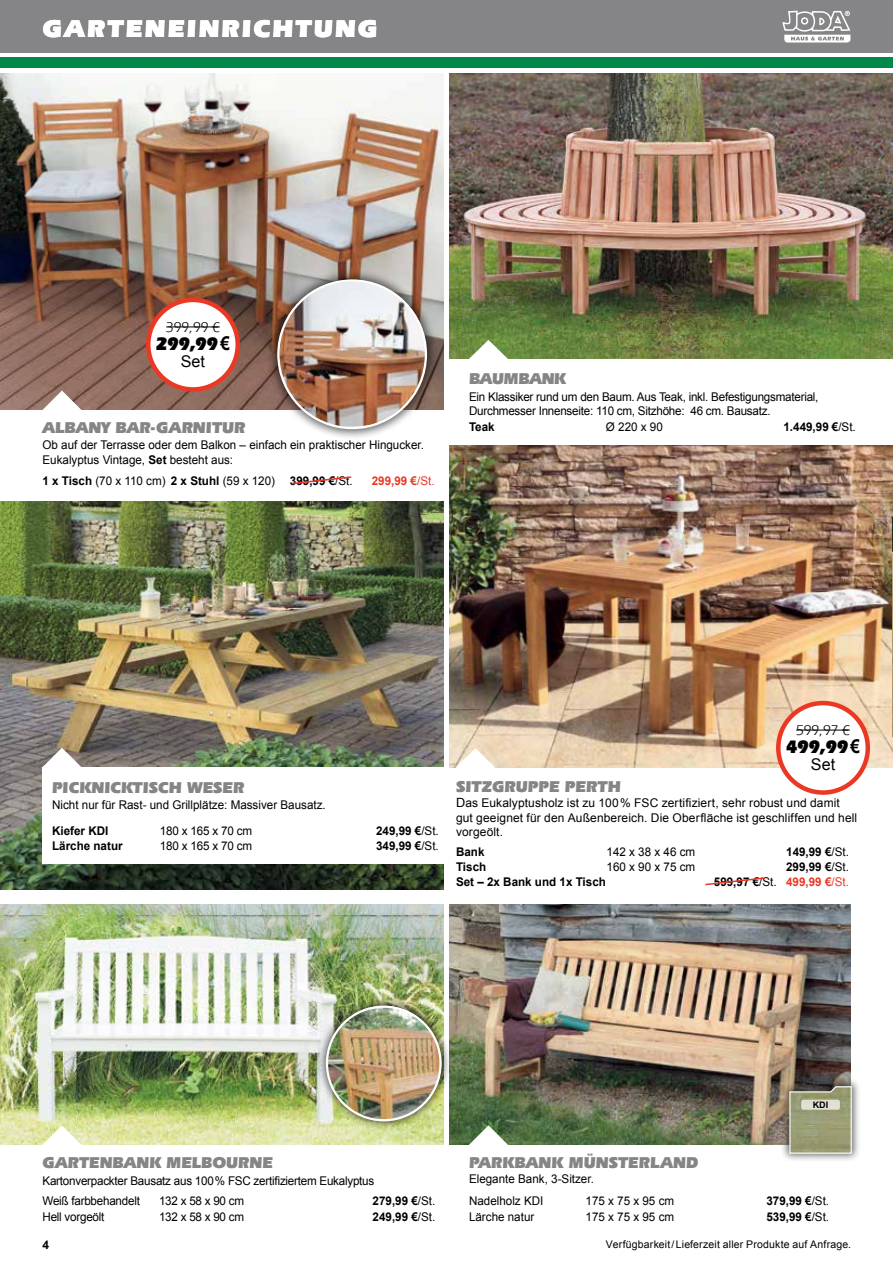
<style>
.page{position:relative;width:893px;height:1263px;background:#fff}
.page>*{position:absolute;margin:0;border:0;box-sizing:border-box;transform-origin:0 0}
.t1{font:900 25.5px "Eras IT Cby BT";letter-spacing:.085em;color:#fff}
.t2{font:900 19.05px "Eras IT Cby BT";color:#000;scale:.9 1}
.t3{font:900 16.5px "Eras IT Cby BT";color:#858486;scale:.96 1}
.t4{font:900 16.5px "Eras IT Cby BT";color:#858486}
.t5{font:900 16.5px "Eras IT Cby BT";letter-spacing:-.02em;color:#858486;scale:.96 1}
.t6{font:16.2px "Arial";color:#000}
.t7{font:14.85px "Eras IT Cby BT";color:#000}
.t8{font:12px/14.4px "Arial";color:#000}
.t9{font:12px/14.4px "Arial";letter-spacing:-.02em;color:#000}
.t10{font:700 12px "Arial";color:#000}
.t11{font:700 12px "Arial";color:#eb3824}
.t12{font:10.5px "Arial";letter-spacing:.015em;color:#000}
.t13{font:700 9px "Arial";color:#000}
.s1{font-family:"Arial";font-weight:700}
.s2{font-weight:700}
.s3{font-weight:400}
.s4{font-size:12.75px}
.s5{color:#eb3824}
.s6{font-weight:400;color:#eb3824}
</style>
<div class="page">
<img style="left:449px;top:905px;width:401px;height:240px">
<img style="left:0;top:502px;width:444px;height:388px">
<img style="left:0;top:73px;width:444px;height:337px">
<img style="left:0;top:905px;width:444px;height:240px">
<img style="left:449px;top:446px;width:443px;height:321px">
<img style="left:892px;top:517px;width:1px;height:219px">
<img style="left:449px;top:73px;width:444px;height:286px">
<div style="left:43px;top:767px;width:401px;height:97px;background:#fff"></div>
<div style="left:0;top:0;width:893px;height:53px;background:#858486"></div>
<div style="left:0;top:58px;width:893px;height:10px;background:#008849"></div>
<svg style="left:782px;top:11px;width:68px;height:32px"></svg>
<svg style="left:43px;top:390px;width:38px;height:20px"></svg>
<svg style="left:43px;top:748px;width:38px;height:19px"></svg>
<svg style="left:456px;top:748px;width:39px;height:20px"></svg>
<svg style="left:469px;top:340px;width:39px;height:19px"></svg>
<svg style="left:469px;top:1125px;width:39px;height:20px"></svg>
<svg style="left:43px;top:1125px;width:38px;height:20px"></svg>
<div style="left:266px;top:268px;width:172px;height:172px;background:#000;opacity:.6"></div>
<img style="left:278px;top:281px;width:148px;height:146px">
<div style="left:317px;top:996px;width:134px;height:134px;background:#000;opacity:.6"></div>
<img style="left:327px;top:1007px;width:114px;height:113px;border-radius:57px">
<div style="left:326px;top:1005px;width:116px;height:116px;border:2px solid #fff;border-radius:50%"></div>
<div style="left:780px;top:1077px;width:81px;height:86px;background:#000;opacity:.6"></div>
<svg style="left:789px;top:1086px;width:63px;height:68px;background:#9b9d7a"></svg>
<div style="left:801px;top:1099px;width:39px;height:11px;background:#dfe0d3;border-radius:2px"></div>
<div style="left:148px;top:300px;width:90px;height:89px;background:#fff;border-radius:50%"></div>
<div style="left:146px;top:298px;width:94px;height:94px;border:4px solid #eb3824;border-radius:50%"></div>
<hr style="left:166px;top:327px;width:54px;height:1px;background:#000">
<div style="left:778px;top:703px;width:90px;height:89px;background:#fff;border-radius:50%"></div>
<div style="left:776px;top:701px;width:94px;height:94px;border:4px solid #eb3824;border-radius:50%"></div>
<hr style="left:796px;top:730px;width:54px;height:1px;background:#000">
<svg style="left:291px;top:476px;width:61px;height:9px"></svg>
<svg style="left:705px;top:877px;width:60px;height:9px"></svg>
<h1 class="t1" style="left:43px;top:12px;width:336px">GARTENEINRICHTUNG</h1>
<p class="t7" style="left:166px;top:318px;width:55px">399,99 ¤</p>
<h2 class="t2" style="left:156px;top:332px;width:84px">299,99<span class="s1">€</span></h2>
<h3 class="t6" style="left:181px;top:351px;width:26px">Set</h3>
<h3 class="t3" style="left:43px;top:417px;width:213px">ALBANY BAR-GARNITUR</h3>
<p class="t8" style="left:43px;top:438px;width:383px">Ob auf der Terrasse oder dem Balkon – einfach ein praktischer Hingucker.<br>Eukalyptus Vintage, <span class="s2">Set</span> besteht aus:</p>
<p class="t8" style="left:43px;top:473px;width:312px"><span class="s2">1 x Tisch</span> (70 x 110 cm) <span class="s2">2 x Stuhl</span> (59 x 120) <span class="s2">399,99 €</span>/St.</p>
<p class="t11" style="left:372px;top:472px;width:64px">299,99 €<span class="s3">/St.</span></p>
<h3 class="t5" style="left:469px;top:369px;width:103px">BAUMBANK</h3>
<p class="t9" style="left:469px;top:390px;width:351px">Ein Klassiker rund um den Baum. Aus Teak, inkl. Befestigungsmaterial,<br>Durchmesser Innenseite: 110 cm, Sitzhöhe: 46 cm. Bausatz.</p>
<p class="t10" style="left:469px;top:418px;width:27px">Teak</p>
<p class="t8" style="left:606px;top:419px;width:58px">Ø 220 x 90</p>
<p class="t10" style="left:783px;top:418px;width:74px">1.449,99 €<span class="s3">/St.</span></p>
<h3 class="t3" style="left:52px;top:777px;width:202px">PICKNICKTISCH WESER</h3>
<p class="t8" style="left:52px;top:798px;width:275px">Nicht nur für Rast- und Grillplätze: Massiver Bausatz.</p>
<p class="t10" style="left:52px;top:822px;width:58px">Kiefer KDI</p>
<p class="t8" style="left:160px;top:823px;width:94px">180 x 165 x 70 cm</p>
<p class="t10" style="left:376px;top:822px;width:64px">249,99 €<span class="s3">/St.</span></p>
<p class="t10" style="left:52px;top:838px;width:72px">Lärche natur</p>
<p class="t8" style="left:160px;top:838px;width:94px">180 x 165 x 70 cm</p>
<p class="t10" style="left:376px;top:838px;width:64px">349,99 €<span class="s3">/St.</span></p>
<p class="t7" style="left:796px;top:721px;width:55px">599,97 ¤</p>
<h2 class="t2" style="left:786px;top:735px;width:84px">499,99<span class="s1">€</span></h2>
<h3 class="t6" style="left:811px;top:754px;width:26px">Set</h3>
<h3 class="t4" style="left:456px;top:776px;width:166px">SITZGRUPPE PERTH</h3>
<p class="t8" style="left:456px;top:796px;width:403px"><span class="s4">D</span>as Eukalyptusholz ist zu 100% FSC zertifiziert, sehr robust und damit gut geeignet für den Außenbereich. Die Oberfläche ist geschliffen und hell vorgeölt.</p>
<p class="t10" style="left:456px;top:844px;width:30px">Bank</p>
<p class="t8" style="left:607px;top:844px;width:90px">142 x 38 x 46 cm</p>
<p class="t10" style="left:786px;top:844px;width:64px">149,99 €<span class="s3">/St.</span></p>
<p class="t10" style="left:456px;top:859px;width:32px">Tisch</p>
<p class="t8" style="left:607px;top:860px;width:90px">160 x 90 x 75 cm</p>
<p class="t10" style="left:786px;top:859px;width:64px">299,99 €<span class="s3">/St.</span></p>
<p class="t10" style="left:456px;top:874px;width:151px">Set – 2x Bank und 1x Tisch</p>
<p class="t10" style="left:714px;top:874px;width:137px">599,97 €<span class="s3">/St.</span> <span class="s5">499,99 €</span><span class="s6">/St.</span></p>
<h3 class="t3" style="left:43px;top:1152px;width:241px">GARTENBANK MELBOURNE</h3>
<p class="t9" style="left:43px;top:1173px;width:333px">Kartonverpackter Bausatz aus 100% FSC zertifiziertem Eukalyptus</p>
<p class="t9" style="left:43px;top:1194px;width:99px">Weiß farbbehandelt</p>
<p class="t8" style="left:159px;top:1194px;width:87px">132 x 58 x 90 cm</p>
<p class="t10" style="left:373px;top:1193px;width:64px">279,99 €<span class="s3">/St.</span></p>
<p class="t9" style="left:43px;top:1209px;width:63px">Hell vorgeölt</p>
<p class="t8" style="left:159px;top:1209px;width:87px">132 x 58 x 90 cm</p>
<p class="t10" style="left:373px;top:1208px;width:64px">249,99 €<span class="s3">/St.</span></p>
<h3 class="t3" style="left:469px;top:1152px;width:241px">PARKBANK MÜNSTERLAND</h3>
<p class="t8" style="left:469px;top:1171px;width:126px">Elegante Bank, 3-Sitzer.</p>
<p class="t13" style="left:813px;top:1099px;width:17px">KDI</p>
<p class="t8" style="left:469px;top:1194px;width:76px">Nadelholz KDI</p>
<p class="t8" style="left:585px;top:1194px;width:90px">175 x 75 x 95 cm</p>
<p class="t10" style="left:766px;top:1193px;width:64px">379,99 €<span class="s3">/St.</span></p>
<p class="t8" style="left:469px;top:1209px;width:67px">Lärche natur</p>
<p class="t8" style="left:585px;top:1209px;width:90px">175 x 75 x 95 cm</p>
<p class="t10" style="left:766px;top:1208px;width:64px">539,99 €<span class="s3">/St.</span></p>
<p class="t10" style="left:43px;top:1236px;width:8px">4</p>
<p class="t12" style="left:606px;top:1237px;width:247px">Verfügbarkeit/Lieferzeit aller Produkte auf Anfrage.</p>
</div>
